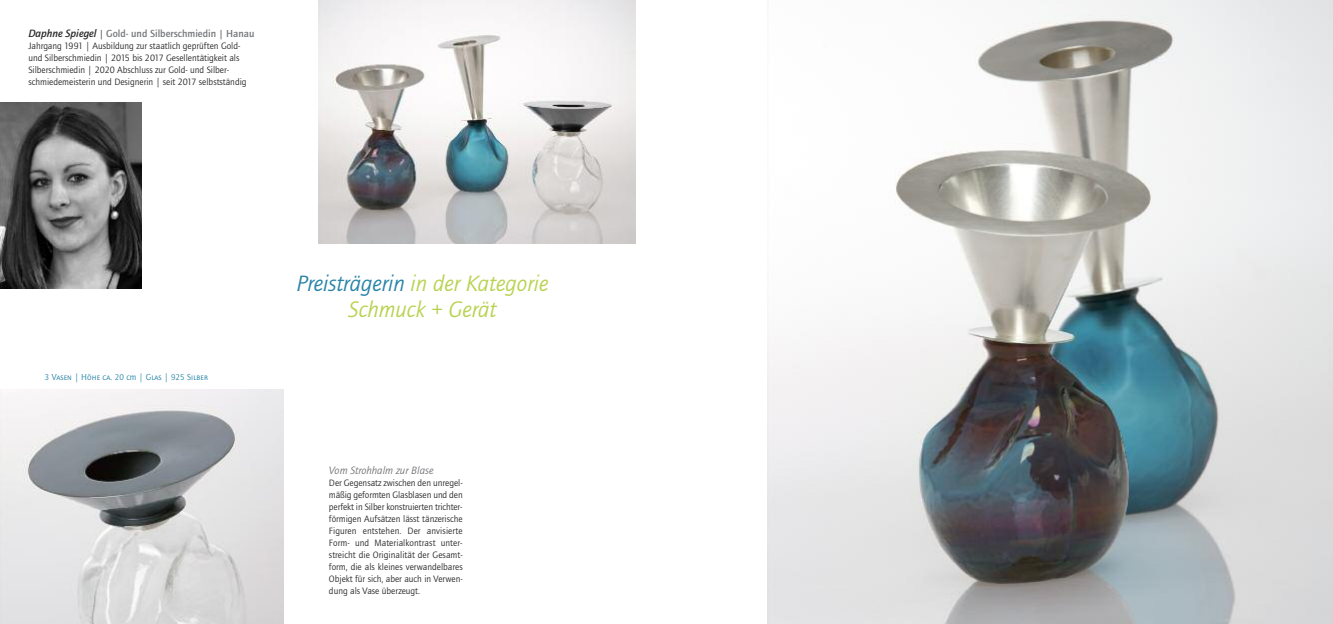
<style>
.page{position:relative;width:1333px;height:624px;background:#fff}
.page>*{position:absolute;margin:0;border:0;box-sizing:border-box;transform-origin:0 0}
.t1{font:italic 23px/26px "Quay Sans EF";color:#b8d250;text-align:center}
.t2{font:italic 11px "Quay Sans EF";color:#747679}
.t3{font:500 10.5px "Quay Sans EF";color:#747679}
.t4{font:9.5px/12px "Quay Sans EF";color:#272627}
.t5{font:9px "Quay Sans EF Book SC";letter-spacing:.01em;color:#2784a7}
.s1{font-style:italic;font-size:11px;color:#272627}
.s2{font-weight:400;font-size:9.5px;color:#272627}
.s3{font-family:"Quay Sans EF";font-size:8.5px}
.s4{font-family:"Quay Sans EF"}
.s5{color:#2784a7}
</style>
<div class="page">
<img style="left:318px;top:0;width:317px;height:244px">
<img style="left:0;top:390px;width:283px;height:234px">
<img style="left:767px;top:0;width:565px;height:624px">
<img style="left:0;top:102px;width:142px;height:186px">
<p class="t3" style="left:28px;top:27px;width:227px"><span class="s1">Daphne Spiegel</span> <span class="s2">|</span> Gold- und Silberschmiedin <span class="s2">|</span> Hanau</p>
<p class="t4" style="left:28px;top:39px;width:220px">Jahrgang 1991 | Ausbildung zur staatlich geprüften Gold&shy;und Silberschmiedin | 2015 bis 2017 Gesellentätigkeit als Silberschmiedin | 2020 Abschluss zur Gold- und Silber&shy;schmiedemeisterin und Designerin | seit 2017 selbstständig</p>
<p class="t5" style="left:45px;top:372px;width:164px"><span class="s3">3</span> Vasen | Höhe ca. <span class="s3">20</span> <span class="s4">cm</span> | Glas | <span class="s3">925</span> Silber</p>
<h1 class="t1" style="left:296px;top:269px;width:253px"><span class="s5">Preisträgerin</span> in der Kategorie<br>Schmuck + Gerät</h1>
<p class="t2" style="left:329px;top:464px;width:106px">Vom Strohhalm zur Blase</p>
<p class="t4" style="left:329px;top:477px;width:135px;text-align:justify">Der Gegensatz zwischen den unregel&shy;mäßig geformten Glasblasen und den perfekt in Silber konstruierten trichter&shy;förmigen Aufsätzen lässt tänzerische Figuren entstehen. Der anvisierte Form- und Materialkontrast unter&shy;streicht die Originalität der Gesamt&shy;form, die als kleines verwandelbares Objekt für sich, aber auch in Verwen&shy;dung als Vase überzeugt.</p>
</div>
